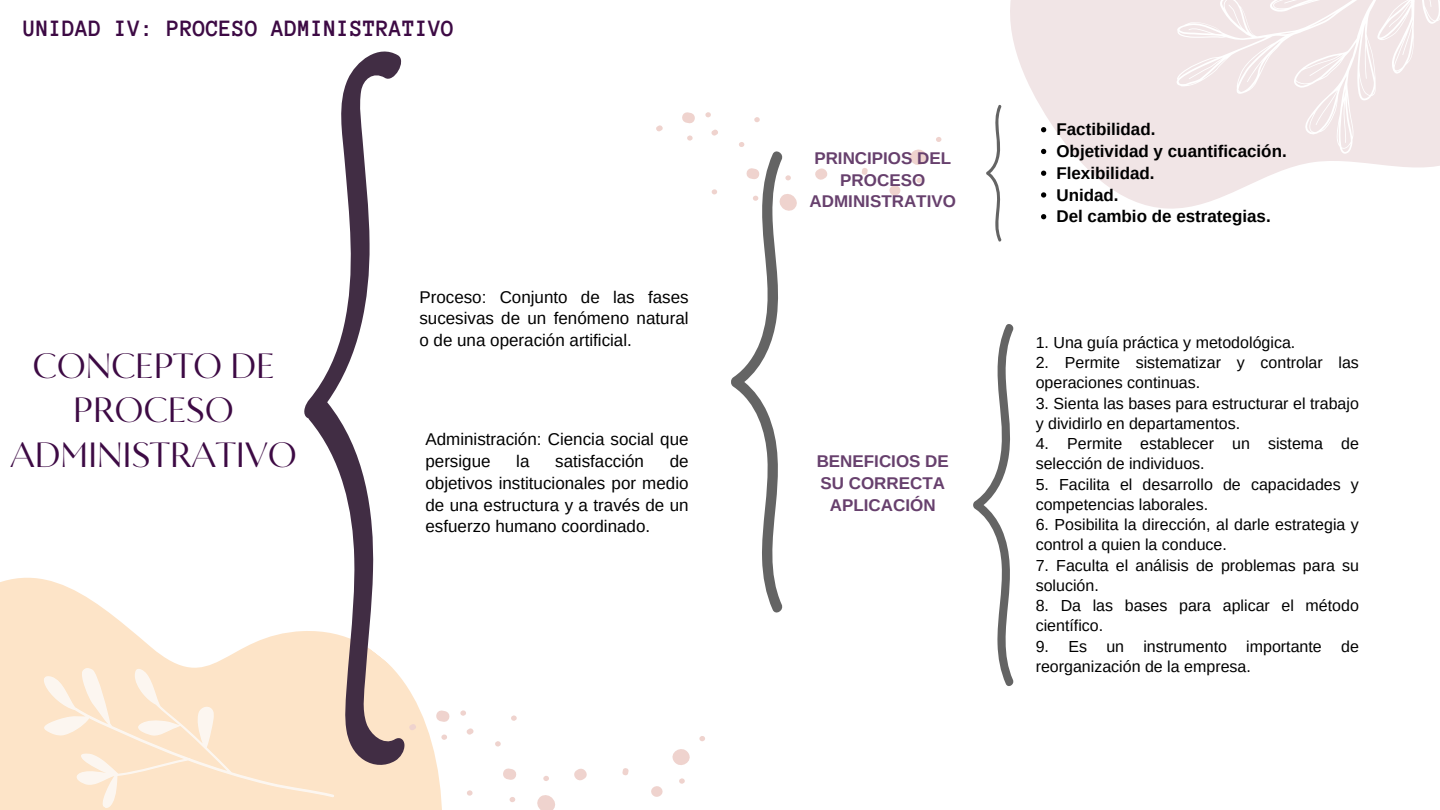
<style>
.page{position:relative;width:1440px;height:810px;background:#fff}
.page>*{position:absolute;margin:0;border:0;box-sizing:border-box;transform-origin:0 0}
.t1{font:35px/44.2px "Circe Contrast";color:#3d0a44;text-align:center}
.t2{font:700 24px "Anonymous Pro";color:#3d0a44}
.t3{font:17px/21.8px "Arimo";color:#000;text-align:justify}
.t4{font:700 17px/21.8px "Arimo";color:#000}
.t5{font:700 17px/21.8px "Arimo";color:#67406d;text-align:center}
.t6{font:16px/20.2px "Arimo";color:#000}
</style>
<div class="page">
<svg style="left:0;top:577px;width:419px;height:233px"></svg>
<svg style="left:407px;top:709px;width:298px;height:101px"></svg>
<svg style="left:4px;top:630px;width:340px;height:180px;background:#fde7cf"></svg>
<svg style="left:1010px;top:0;width:176px;height:220px;fill:#f1e5e6"></svg>
<svg style="left:1128px;top:0;width:312px;height:207px;fill:#f1e5e6"></svg>
<svg style="left:302px;top:51px;width:105px;height:715px"></svg>
<svg style="left:986px;top:104px;width:16px;height:138px"></svg>
<svg style="left:1041px;top:127px;width:5px;height:5px"></svg>
<svg style="left:1041px;top:149px;width:5px;height:5px"></svg>
<svg style="left:1041px;top:171px;width:5px;height:5px"></svg>
<svg style="left:1041px;top:192px;width:5px;height:6px"></svg>
<svg style="left:1041px;top:214px;width:5px;height:5px"></svg>
<svg style="left:973px;top:324px;width:41px;height:362px"></svg>
<svg style="left:656px;top:112px;width:286px;height:501px"></svg>
<h2 class="t2" style="left:23px;top:16px;width:433px">UNIDAD IV: PROCESO ADMINISTRATIVO</h2>
<h1 class="t1" style="left:10px;top:345px;width:288px">CONCEPTO DE<br>PROCESO<br>ADMINISTRATIVO</h1>
<p class="t3" style="left:419px;top:286px;width:271px">Proceso: Conjunto de las fases sucesivas de un fenómeno natural o de una operación artificial.</p>
<p class="t3" style="left:425px;top:429px;width:265px">Administración: Ciencia social que persigue</p>
<p class="t3" style="left:516px;top:450px;width:15px">la</p>
<p class="t3" style="left:555px;top:450px;width:90px">satisfacción</p>
<p class="t3" style="left:425px;top:450px;width:265px;text-indent:244px">de objetivos institucionales por medio de una estructura y a través de un esfuerzo humano coordinado.</p>
<p class="t5" style="left:810px;top:147px;width:148px">PRINCIPIOS DEL<br>PROCESO<br>ADMINISTRATIVO</p>
<p class="t5" style="left:817px;top:450px;width:134px">BENEFICIOS DE<br>SU CORRECTA<br>APLICACIÓN</p>
<p class="t4" style="left:1056px;top:119px;width:232px">Factibilidad.<br>Objetividad y cuantificación.<br>Flexibilidad.<br>Unidad.<br>Del cambio de estrategias.</p>
<p class="t6" style="left:1036px;top:332px;width:261px">1. Una guía práctica y metodológica.</p>
<p class="t6" style="left:1036px;top:352px;width:325px">2. Permite sistematizar y controlar las operaciones continuas.</p>
<p class="t6" style="left:1036px;top:393px;width:325px">3. Sienta las bases para estructurar el trabajo y dividirlo en departamentos.</p>
<p class="t6" style="left:1036px;top:433px;width:325px">4. Permite establecer un sistema de selección de individuos.</p>
<p class="t6" style="left:1036px;top:474px;width:325px">5. Facilita el desarrollo de capacidades y competencias laborales.</p>
<p class="t6" style="left:1036px;top:514px;width:325px">6. Posibilita la dirección, al darle estrategia y control a quien la conduce.</p>
<p class="t6" style="left:1036px;top:555px;width:325px">7. Faculta el análisis de problemas para su solución.</p>
<p class="t6" style="left:1036px;top:595px;width:325px">8. Da las bases para aplicar el método científico.</p>
<p class="t6" style="left:1036px;top:636px;width:325px">9. Es un instrumento importante de reorganización de la empresa.</p>
</div>
